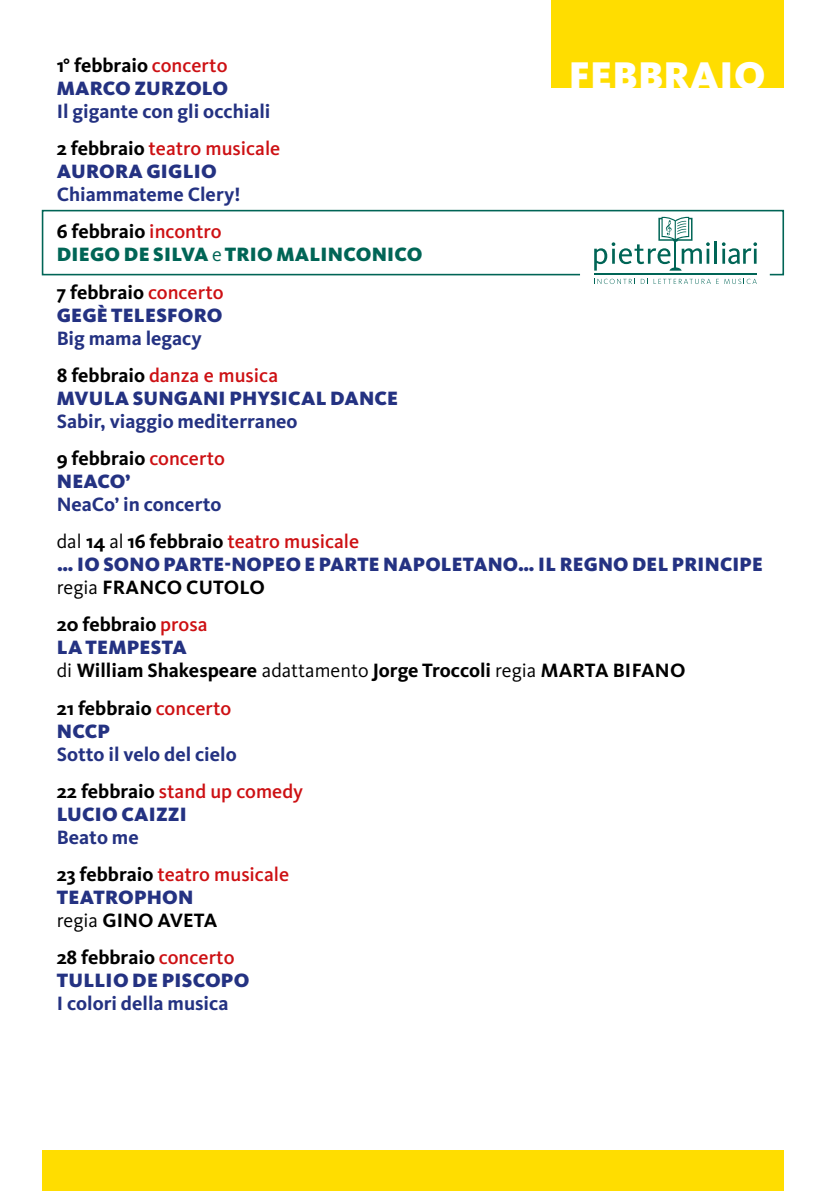
<style>
.page{position:relative;width:823px;height:1191px;background:#fff}
.page>*{position:absolute;margin:0;border:0;box-sizing:border-box;transform-origin:0 0}
.t1{font:900 40px "Kievit Pro";letter-spacing:.01em;color:#fff}
.t2{font:700 20px/37.2px "Kievit Pro";color:#243282}
.t3{font:900 20px/23px "Kievit Pro";letter-spacing:.01em;color:#243282}
.t4{font:700 20px/23px "Kievit Pro";color:#000}
.t5{font:900 20px/37.2px "Kievit Pro";letter-spacing:.01em;color:#006556}
.t6{font:500 20px/37.2px "Kievit Pro";color:#cd1013}
.s1{font-weight:700;color:#000}
.s2{font-weight:500;color:#cd1013}
.s3{color:#000}
.s4{font-weight:400}
.s5{font-weight:400;color:#000}
.s6{font-weight:900;color:#243282}
.s7{font-weight:700;color:#243282}
</style>
<div class="page">
<div style="left:551px;top:0;width:231px;height:88px;background:#fd0"></div>
<div style="left:42px;top:1150px;width:740px;height:41px;background:#fd0"></div>
<svg style="left:594px;top:279px;width:162px;height:5px"></svg>
<svg style="left:41px;top:209px;width:743px;height:67px"></svg>
<p class="t3" style="left:57px;top:54px;width:173px"><span class="s1">1° febbraio</span> <span class="s2">concerto<br></span>MARCO ZURZOLO</p>
<p class="t2" style="left:57px;top:92px;width:225px">Il gigante con gli occhiali<br><span class="s3">2 febbraio</span> <span class="s2">teatro musicale</span></p>
<p class="t3" style="left:57px;top:160px;width:161px">AURORA GIGLIO</p>
<p class="t2" style="left:57px;top:176px;width:185px">Chiammateme Clery!<br><span class="s3">6 febbraio</span> <span class="s2">incontro</span></p>
<p class="t5" style="left:57px;top:236px;width:367px">DIEGO DE SILVA <span class="s4">e</span> TRIO MALINCONICO<br><span class="s1">7 febbraio</span> <span class="s2">concerto</span></p>
<p class="t3" style="left:57px;top:303px;width:167px">GEGÈ TELESFORO</p>
<p class="t2" style="left:57px;top:319px;width:223px">Big mama legacy<br><span class="s3">8 febbraio</span> <span class="s2">danza e musica</span></p>
<p class="t3" style="left:57px;top:386px;width:343px">MVULA SUNGANI PHYSICAL DANCE</p>
<p class="t2" style="left:57px;top:402px;width:242px">Sabir, viaggio mediterraneo<br><span class="s3">9 febbraio</span> <span class="s2">concerto</span></p>
<p class="t3" style="left:57px;top:469px;width:75px">NEACO’</p>
<p class="t2" style="left:57px;top:485px;width:304px">NeaCo’ in concerto<br><span class="s5">dal</span> <span class="s3">14</span> <span class="s5">al</span> <span class="s3">16 febbraio</span> <span class="s2">teatro musicale</span></p>
<p class="t3" style="left:57px;top:553px;width:707px">… IO SONO PARTE-NOPEO E PARTE NAPOLETANO… IL REGNO DEL PRINCIPE <span class="s5">regia</span> <span class="s1">FRANCO CUTOLO</span></p>
<p class="t4" style="left:57px;top:613px;width:629px">20 febbraio <span class="s2">prosa<br></span><span class="s6">LA TEMPESTA<br></span><span class="s4">di</span> William Shakespeare <span class="s4">adattamento</span> Jorge Troccoli <span class="s4">regia</span> MARTA BIFANO</p>
<p class="t4" style="left:57px;top:696px;width:176px">21 febbraio <span class="s2">concerto<br></span><span class="s6">NCCP</span></p>
<p class="t2" style="left:57px;top:735px;width:248px">Sotto il velo del cielo<br><span class="s3">22 febbraio</span> <span class="s2">stand up comedy</span></p>
<p class="t3" style="left:57px;top:802px;width:131px">LUCIO CAIZZI</p>
<p class="t6" style="left:57px;top:818px;width:234px"><span class="s7">Beato me<br></span><span class="s1">23 febbraio</span> teatro musicale</p>
<p class="t3" style="left:57px;top:885px;width:162px">TEATROPHON <span class="s5">regia</span> <span class="s1">GINO AVETA</span></p>
<p class="t3" style="left:57px;top:945px;width:194px"><span class="s1">28 febbraio</span> <span class="s2">concerto<br></span>TULLIO DE PISCOPO</p>
<p class="t2" style="left:57px;top:984px;width:173px">I colori della musica</p>
<h1 class="t1" style="left:568px;top:51px;width:198px">FEBBRAIO</h1>
</div>
